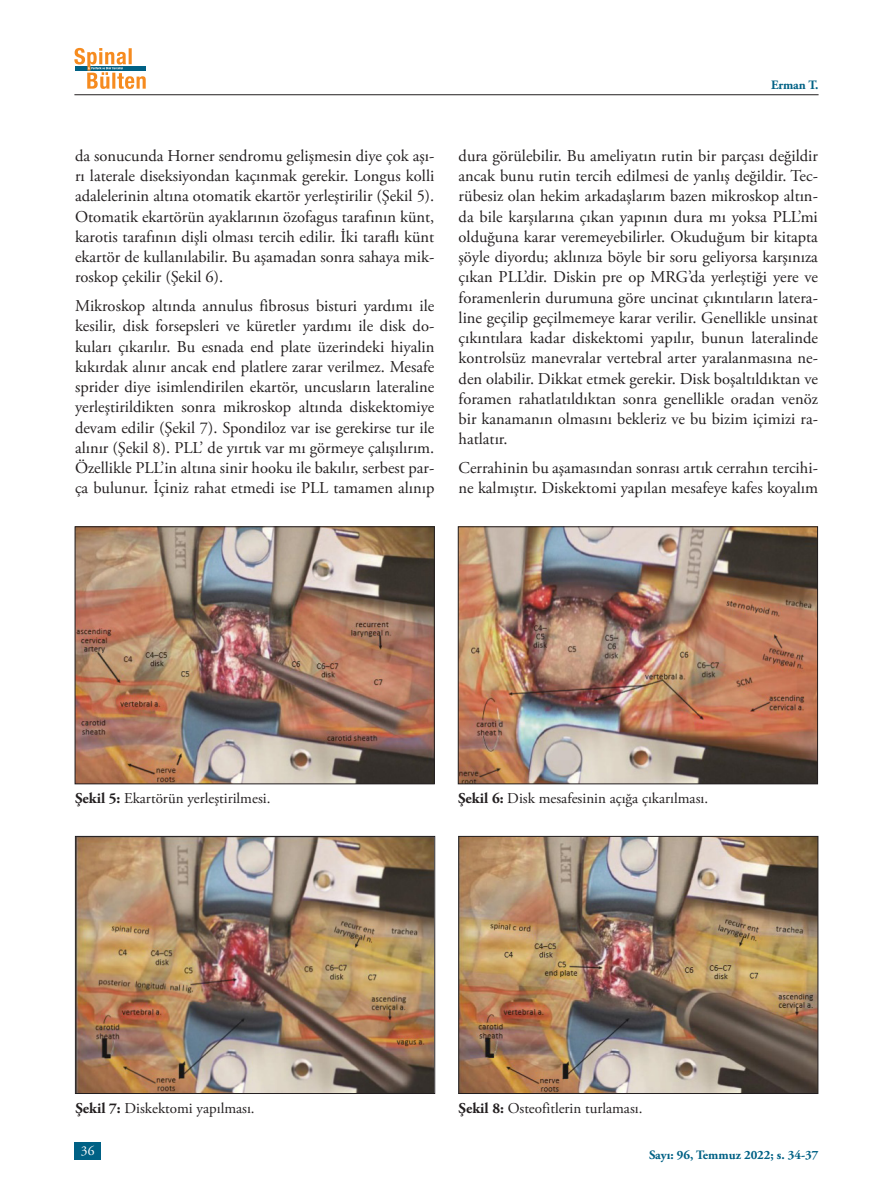
<style>
.page{position:relative;width:893px;height:1191px;background:#fff}
.page>*{position:absolute;margin:0;border:0;box-sizing:border-box;transform-origin:0 0}
.t1{font:16.5px/20.2px "Adobe Garamond Pro";color:#231f20;text-align:justify}
.t2{font:15px "Adobe Garamond Pro";color:#231f20}
.t3{font:13.5px "Adobe Garamond Pro";color:#fff}
.t4{font:700 12.75px "Adobe Garamond Pro";color:#006185}
.s1{font-weight:700}
</style>
<div class="page">
<div style="left:74px;top:1141px;width:27px;height:18px;background:#006185"></div>
<hr style="left:74px;top:94px;width:745px;height:1px;background:#231f20">
<svg style="left:74px;top:48px;width:72px;height:41px"></svg>
<img style="left:77px;top:528px;width:356px;height:254px">
<div style="left:75px;top:526px;width:360px;height:258px;border:1px solid #231f20"></div>
<img style="left:460px;top:528px;width:356px;height:254px">
<div style="left:458px;top:526px;width:360px;height:258px;border:1px solid #231f20"></div>
<img style="left:77px;top:838px;width:356px;height:253px">
<div style="left:75px;top:836px;width:360px;height:257px;border:1px solid #231f20"></div>
<img style="left:460px;top:838px;width:356px;height:253px">
<div style="left:458px;top:836px;width:360px;height:257px;border:1px solid #231f20"></div>
<p class="t1" style="left:75px;top:146px;width:361px">da sonucunda Horner sendromu gelişmesin diye çok aşı&shy;rı laterale diseksiyondan kaçınmak gerekir. Longus kolli adalelerinin altına otomatik ekartör yerleştirilir (Şekil 5).<br>Otomatik ekartörün ayaklarının özofagus tarafının künt, karotis tarafının dişli olması tercih edilir. İki taraflı künt ekartör de kullanılabilir. Bu aşamadan sonra sahaya mik&shy;roskop çekilir (Şekil 6).</p>
<p class="t1" style="left:75px;top:296px;width:361px">Mikroskop altında annulus fibrosus bisturi yardımı ile kesilir, disk forsepsleri ve küretler yardımı ile disk do&shy;kuları çıkarılır. Bu esnada end plate üzerindeki hiyalin kıkırdak alınır ancak end platlere zarar verilmez. Mesafe sprider diye isimlendirilen ekartör, uncusların lateraline yerleştirildikten sonra mikroskop altında diskektomiye devam edilir (Şekil 7). Spondiloz var ise gerekirse tur ile alınır (Şekil 8). PLL’ de yırtık var mı görmeye çalışılırım.<br>Özellikle PLL’in altına sinir hooku ile bakılır, serbest par&shy;ça bulunur. İçiniz rahat etmedi ise PLL tamamen alınıp</p>
<p class="t4" style="left:771px;top:77px;width:49px">Erman T.</p>
<p class="t1" style="left:459px;top:146px;width:361px">dura görülebilir. Bu ameliyatın rutin bir parçası değildir ancak bunu rutin tercih edilmesi de yanlış değildir. Tec&shy;rübesiz olan hekim arkadaşlarım bazen mikroskop altın&shy;da bile karşılarına çıkan yapının dura mı yoksa PLL’mi olduğuna karar veremeyebilirler. Okuduğum bir kitapta şöyle diyordu; aklınıza böyle bir soru geliyorsa karşınıza çıkan PLL’dir. Diskin pre op MRG’da yerleştiği yere ve foramenlerin durumuna göre uncinat çıkıntıların latera&shy;line geçilip geçilmemeye karar verilir. Genellikle unsinat çıkıntılara kadar diskektomi yapılır, bunun lateralinde kontrolsüz manevralar vertebral arter yaralanmasına ne&shy;den olabilir. Dikkat etmek gerekir. Disk boşaltıldıktan ve foramen rahatlatıldıktan sonra genellikle oradan venöz bir kanamanın olmasını bekleriz ve bu bizim içimizi ra&shy;hatlatır.</p>
<p class="t1" style="left:459px;top:458px;width:361px">Cerrahinin bu aşamasından sonrası artık cerrahın tercihi&shy;ne kalmıştır. Diskektomi yapılan mesafeye kafes koyalım</p>
<p class="t2" style="left:75px;top:789px;width:197px"><span class="s1">Şekil 5:</span> Ekartörün yerleştirilmesi.</p>
<p class="t2" style="left:458px;top:789px;width:251px"><span class="s1">Şekil 6:</span> Disk mesafesinin açığa çıkarılması.</p>
<p class="t2" style="left:75px;top:1099px;width:181px"><span class="s1">Şekil 7:</span> Diskektomi yapılması.</p>
<p class="t2" style="left:459px;top:1099px;width:185px"><span class="s1">Şekil 8:</span> Osteofitlerin turlaması.</p>
<p class="t3" style="left:81px;top:1143px;width:15px">36</p>
<p class="t4" style="left:649px;top:1147px;width:171px">Sayı: 96, Temmuz 2022; s. 34-37</p>
</div>
